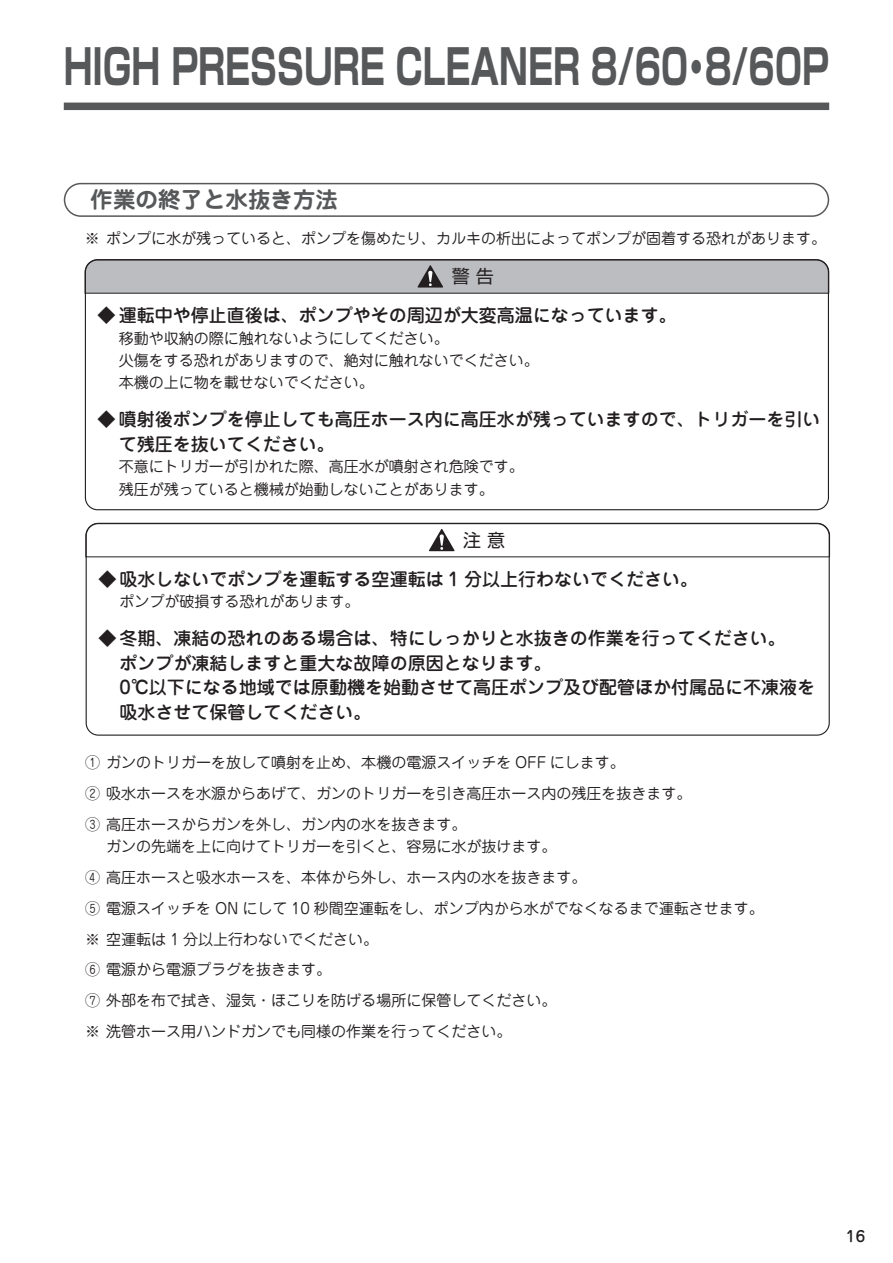
<style>
.page{position:relative;width:893px;height:1263px;background:#fff}
.page>*{position:absolute;margin:0;border:0;box-sizing:border-box;transform-origin:0 0}
.t1{font:700 48px "Shin Go Pro";color:#57585a;scale:.69 1}
.t2{font:700 22.5px "Jun 501 Pro";color:#57585a}
.t3{font:500 18px/24.5px "Jun 34 Pro";color:#231f20}
.t4{font:18px "Shin Go Pro";color:#231f20}
.t5{font:15px/22.4px "Jun 201 Pro";color:#231f20}
.t6{font:500 15px "Jun 34 Pro";color:#231f20}
</style>
<div class="page">
<div style="left:64px;top:103px;width:765px;height:7px;background:#57585a"></div>
<div style="left:64px;top:183px;width:765px;height:34px;border:2px solid #57585a;border-radius:16px"></div>
<svg style="left:85px;top:523px;width:745px;height:34px"></svg>
<svg style="left:85px;top:259px;width:744px;height:35px"></svg>
<h1 class="t1" style="left:64px;top:28px;width:1110px">HIGH PRESSURE CLEANER 8/60・8/60P</h1>
<p class="t2" style="left:91px;top:182px;width:249px">作業の終了と水抜き方法</p>
<p class="t5" style="left:85px;top:225px;width:743px">※ ポンプに⽔が残っていると、ポンプを傷めたり、カルキの析出によってポンプが固着する恐れがあります。</p>
<p class="t4" style="left:452px;top:262px;width:43px">警 告</p>
<p class="t3" style="left:98px;top:301px;width:581px">◆ 運転中や停止直後は、ポンプやその周辺が大変高温になっています。</p>
<p class="t5" style="left:119px;top:325px;width:421px">移動や収納の際に触れないようにしてください。<br>火傷をする恐れがありますので、絶対に触れないでください。本機の上に物を載せないでください。</p>
<p class="t3" style="left:119px;top:405px;width:703px;text-indent:-21px">◆ 噴射後ポンプを停止しても高圧ホース内に高圧水が残っていますので、トリガーを引いて残圧を抜いてください。</p>
<p class="t5" style="left:119px;top:454px;width:406px">不意にトリガーが引かれた際、高圧水が噴射され危険です。残圧が残っていると機械が始動しないことがあります。</p>
<p class="t4" style="left:463px;top:525px;width:43px">注 意</p>
<p class="t3" style="left:98px;top:565px;width:601px">◆ 吸水しないでポンプを運転する空運転は 1 分以上行わないでください。</p>
<p class="t5" style="left:120px;top:589px;width:241px">ポンプが破損する恐れがあります。</p>
<p class="t3" style="left:120px;top:624px;width:697px;text-indent:-21px">◆ 冬期、凍結の恐れのある場合は、特にしっかりと水抜きの作業を行ってください。<br>ポンプが凍結しますと重大な故障の原因となります。<br>0℃以下になる地域では原動機を始動させて高圧ポンプ及び配管ほか付属品に不凍液を吸水させて保管してください。</p>
<p class="t5" style="left:85px;top:749px;width:541px">① ガンのトリガーを放して噴射を止め、本機の電源スイッチを OFF にします。</p>
<p class="t5" style="left:85px;top:780px;width:608px">② 吸水ホースを水源からあげて、ガンのトリガーを引き高圧ホース内の残圧を抜きます。</p>
<p class="t5" style="left:106px;top:811px;width:451px;text-indent:-21px">③ 高圧ホースからガンを外し、ガン内の水を抜きます。<br>ガンの先端を上に向けてトリガーを引くと、容易に⽔が抜けます。</p>
<p class="t5" style="left:85px;top:864px;width:503px">④ 高圧ホースと吸水ホースを、本体から外し、ホース内の水を抜きます。</p>
<p class="t5" style="left:85px;top:895px;width:680px">⑤ 電源スイッチを ON にして 10 秒間空運転をし、ポンプ内から水がでなくなるまで運転させます。</p>
<p class="t5" style="left:85px;top:926px;width:295px">※ 空運転は 1 分以上行わないでください。</p>
<p class="t5" style="left:85px;top:957px;width:248px">⑥ 電源から電源プラグを抜きます。</p>
<p class="t5" style="left:85px;top:988px;width:473px">⑦ 外部を布で拭き、湿気・ほこりを防げる場所に保管してください。</p>
<p class="t5" style="left:85px;top:1018px;width:428px">※ 洗管ホース⽤ハンドガンでも同様の作業を行ってください。</p>
<p class="t6" style="left:846px;top:1224px;width:20px">16</p>
</div>
